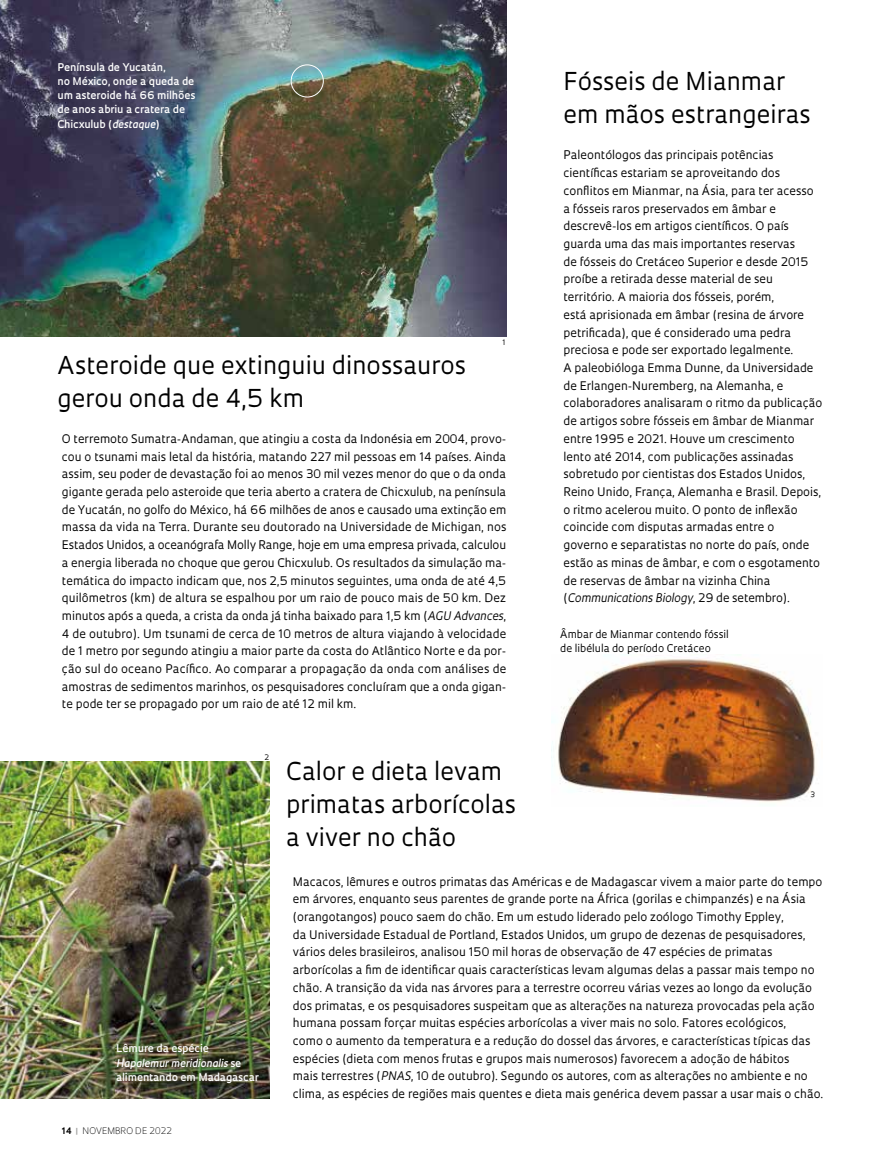
<style>
.page{position:relative;width:885px;height:1169px;background:#fff}
.page>*{position:absolute;margin:0;border:0;box-sizing:border-box;transform-origin:0 0}
.t1{font:24px/33px "Oculum";color:#000}
.t2{font:11.55px/17.7px "Oculum";color:#000}
.t3{font:600 10.35px/14.1px "Oculum";color:#fff}
.t4{font:10.35px/14.1px "Oculum";color:#000}
.t5{font:300 8.7px "Oculum";letter-spacing:.005em;color:#000}
.t6{font:7.35px "Oculum";color:#000}
.s1{font-style:italic}
.s2{font-weight:700}
.s3{font-weight:700;color:#9d9d9c}
</style>
<div class="page">
<img style="left:552px;top:654px;width:264px;height:148px">
<img style="left:0;top:761px;width:269px;height:337px">
<img style="left:0;top:0;width:506px;height:336px">
<div style="left:291px;top:64px;width:33px;height:33px;border:1px solid #fff;border-radius:50%"></div>
<svg style="left:811px;top:791px;width:4px;height:6px"></svg>
<p class="t3" style="left:58px;top:59px;width:139px">Península de Yucatán,<br>no México, onde a queda de um asteroide há 66 milhões de anos abriu a cratera de<br>Chicxulub (<span class="s1">destaque</span>)</p>
<p class="t6" style="left:503px;top:338px;width:5px">1</p>
<h1 class="t1" style="left:57px;top:348px;width:410px">Asteroide que extinguiu dinossauros gerou onda de 4,5 km</h1>
<p class="t2" style="left:62px;top:429px;width:446px;text-align:justify">O terremoto Sumatra-Andaman, que atingiu a costa da Indonésia em 2004, provo&shy;cou o tsunami mais letal da história, matando 227 mil pessoas em 14 países. Ainda assim, seu poder de devastação foi ao menos 30 mil vezes menor do que o da onda gigante gerada pelo asteroide que teria aberto a cratera de Chicxulub, na península de Yucatán, no golfo do México, há 66 milhões de anos e causado uma extinção em massa da vida na Terra. Durante seu doutorado na Universidade de Michigan, nos Estados Unidos, a oceanógrafa Molly Range, hoje em uma empresa privada, calculou a energia liberada no choque que gerou Chicxulub. Os resultados da simulação ma&shy;temática do impacto indicam que, nos 2,5 minutos seguintes, uma onda de até 4,5 quilômetros (km) de altura se espalhou por um raio de pouco mais de 50 km. Dez minutos após a queda, a crista da onda já tinha baixado para 1,5 km (<span class="s1">AGU Advances</span>, 4 de outubro). Um tsunami de cerca de 10 metros de altura viajando à velocidade de 1 metro por segundo atingiu a maior parte da costa do Atlântico Norte e da por&shy;ção sul do oceano Pacífico. Ao comparar a propagação da onda com análises de amostras de sedimentos marinhos, os pesquisadores concluíram que a onda gigan&shy;te pode ter se propagado por um raio de até 12 mil km.</p>
<p class="t6" style="left:264px;top:752px;width:6px">2</p>
<h1 class="t1" style="left:286px;top:753px;width:231px">Calor e dieta levam primatas arborícolas a viver no chão</h1>
<h1 class="t1" style="left:564px;top:64px;width:249px">Fósseis de Mianmar em mãos estrangeiras</h1>
<p class="t2" style="left:564px;top:146px;width:260px">Paleontólogos das principais potências científicas estariam se aproveitando dos conflitos em Mianmar, na Ásia, para ter acesso a fósseis raros preservados em âmbar e descrevê-los em artigos científicos. O país guarda uma das mais importantes reservas<br>de fósseis do Cretáceo Superior e desde 2015 proíbe a retirada desse material de seu território. A maioria dos fósseis, porém,<br>está aprisionada em âmbar (resina de árvore petrificada), que é considerado uma pedra preciosa e pode ser exportado legalmente.<br>A paleobióloga Emma Dunne, da Universidade de Erlangen-Nuremberg, na Alemanha, e colaboradores analisaram o ritmo da publicação de artigos sobre fósseis em âmbar de Mianmar entre 1995 e 2021. Houve um crescimento lento até 2014, com publicações assinadas sobretudo por cientistas dos Estados Unidos, Reino Unido, França, Alemanha e Brasil. Depois, o ritmo acelerou muito. O ponto de inflexão coincide com disputas armadas entre o<br>governo e separatistas no norte do país, onde estão as minas de âmbar, e com o esgotamento de reservas de âmbar na vizinha China (<span class="s1">Communications Biology</span>, 29 de setembro).</p>
<p class="t4" style="left:560px;top:626px;width:170px">Âmbar de Mianmar contendo fóssil de libélula do período Cretáceo</p>
<p class="t3" style="left:116px;top:1041px;width:144px">Lêmure da espécie<br><span class="s1">Hapalemur meridionalis</span> se alimentando em Madagascar</p>
<p class="t5" style="left:62px;top:1124px;width:112px"><span class="s2">14</span> <span class="s3">|</span> NOVEMBRO DE 2022</p>
<p class="t2" style="left:293px;top:872px;width:532px">Macacos, lêmures e outros primatas das Américas e de Madagascar vivem a maior parte do tempo em árvores, enquanto seus parentes de grande porte na África (gorilas e chimpanzés) e na Ásia (orangotangos) pouco saem do chão. Em um estudo liderado pelo zoólogo Timothy Eppley,<br>da Universidade Estadual de Portland, Estados Unidos, um grupo de dezenas de pesquisadores, vários deles brasileiros, analisou 150 mil horas de observação de 47 espécies de primatas arborícolas a fim de identificar quais características levam algumas delas a passar mais tempo no chão. A transição da vida nas árvores para a terrestre ocorreu várias vezes ao longo da evolução dos primatas, e os pesquisadores suspeitam que as alterações na natureza provocadas pela ação humana possam forçar muitas espécies arborícolas a viver mais no solo. Fatores ecológicos,<br>como o aumento da temperatura e a redução do dossel das árvores, e características típicas das espécies (dieta com menos frutas e grupos mais numerosos) favorecem a adoção de hábitos<br>mais terrestres (<span class="s1">PNAS</span>, 10 de outubro). Segundo os autores, com as alterações no ambiente e no clima, as espécies de regiões mais quentes e dieta mais genérica devem passar a usar mais o chão.</p>
</div>
